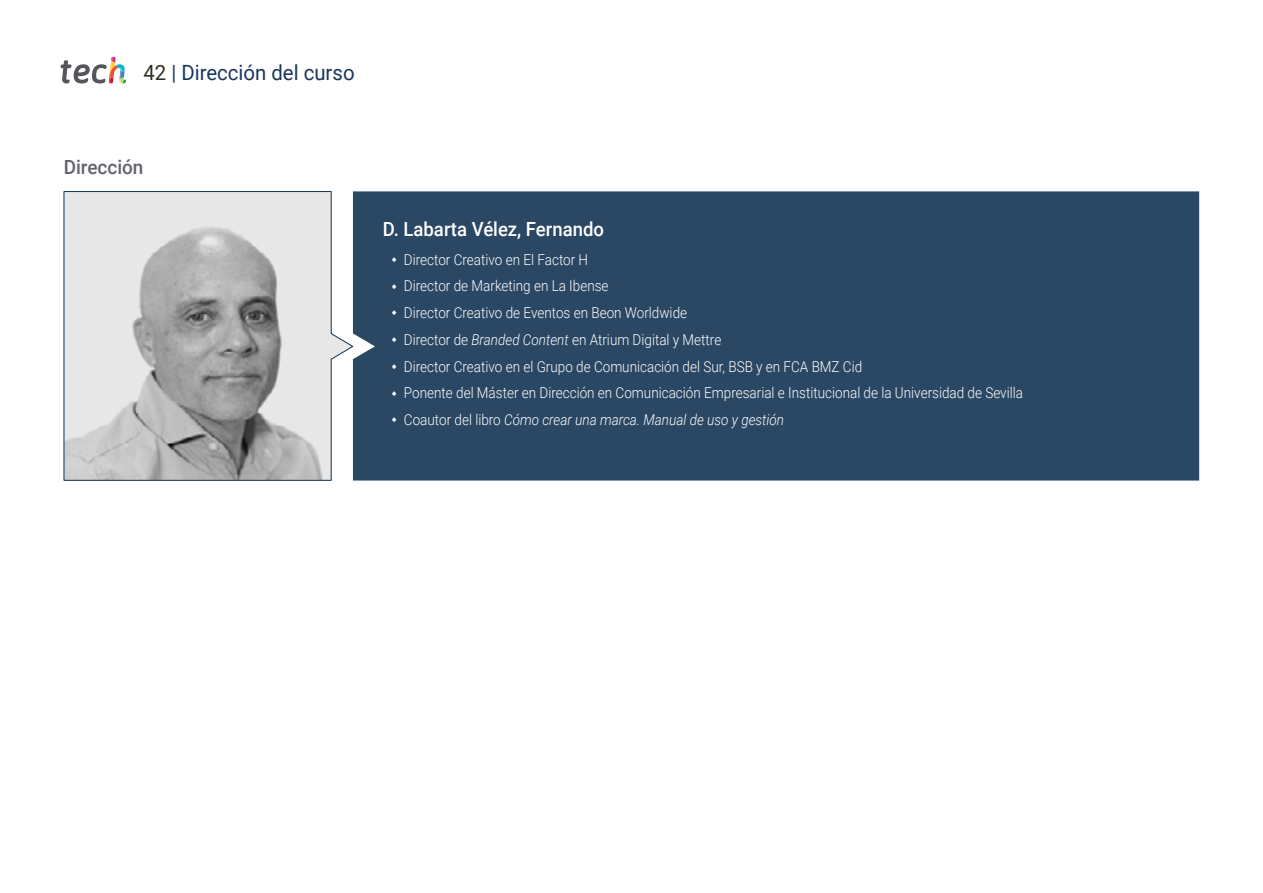
<style>
.page{position:relative;width:1263px;height:893px;background:#fff}
.page>*{position:absolute;margin:0;border:0;box-sizing:border-box;transform-origin:0 0}
.t1{font:21px "Roboto";color:#1a355c}
.t2{font:500 19.5px "Roboto";color:#fff;scale:.95 1}
.t3{font:500 19.5px "Roboto";color:#61646a}
.t4{font:300 15px/26.7px "Roboto";color:#fff;scale:.9 1}
.s1{color:#312e20}
.s2{font-style:italic}
</style>
<div class="page">
<svg style="left:61px;top:57px;width:65px;height:27px"></svg>
<div style="left:353px;top:191px;width:846px;height:290px;background:#2a4763"></div>
<svg style="left:64px;top:191px;width:289px;height:290px;background:#c7c7c8"></svg>
<svg style="left:392px;top:257px;width:5px;height:5px"></svg>
<svg style="left:392px;top:284px;width:5px;height:5px"></svg>
<svg style="left:392px;top:310px;width:5px;height:5px"></svg>
<svg style="left:392px;top:337px;width:5px;height:5px"></svg>
<svg style="left:392px;top:364px;width:5px;height:5px"></svg>
<svg style="left:392px;top:391px;width:5px;height:5px"></svg>
<svg style="left:392px;top:417px;width:5px;height:5px"></svg>
<h1 class="t1" style="left:144px;top:57px;width:213px"><span class="s1">42</span> | Dirección del curso</h1>
<h2 class="t3" style="left:64px;top:154px;width:81px">Dirección</h2>
<h2 class="t2" style="left:383px;top:215px;width:234px">D. Labarta Vélez, Fernando</h2>
<p class="t4" style="left:404px;top:245px;width:689px">Director Creativo en El Factor H<br>Director de Marketing en La Ibense<br>Director Creativo de Eventos en Beon Worldwide<br>Director de <span class="s2">Branded Content</span> en Atrium Digital y Mettre<br>Director Creativo en el Grupo de Comunicación del Sur, BSB y en FCA BMZ Cid<br>Ponente del Máster en Dirección en Comunicación Empresarial e Institucional de la Universidad de Sevilla Coautor del libro <span class="s2">Cómo crear una marca. Manual de uso y gestión</span></p>
</div>
